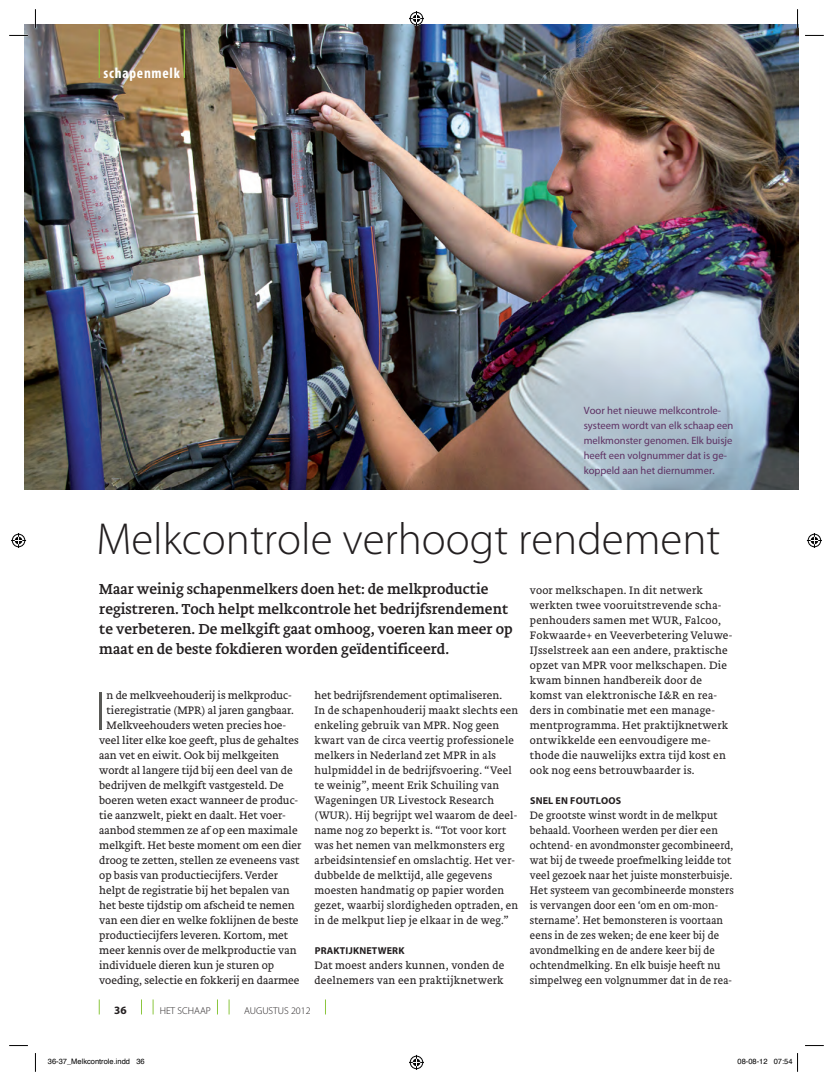
<style>
.page{position:relative;width:833px;height:1081px;background:#fff}
.page>*{position:absolute;margin:0;border:0;box-sizing:border-box;transform-origin:0 0}
.t1{font:300 55.75px "Myriad Pro";color:#595956}
.t2{font:300 45px "Myriad Pro";color:#231f20}
.t3{font:15px/20px "Brioni Text Std";color:#231f20}
.t4{font:700 condensed 15px "Myriad Pro";letter-spacing:.05em;color:#fff}
.t5{font:300 11.25px/15px "Brioni Text Std";letter-spacing:.01em;color:#231f20}
.t6{font:300 11.25px/15px "Brioni Text Std";letter-spacing:.01em;color:#231f20;scale:.96 1}
.t7{font:700 11.25px "Myriad Pro";color:#231f20}
.t8{font:10.62px/15px "Myriad Pro";color:#5e3163}
.t9{font:700 10px "Myriad Pro";letter-spacing:.02em;color:#231f20}
.t10{font:300 10px "Myriad Pro";color:#231f20}
.t11{font:7.5px "Helvetica";color:#000}
</style>
<div class="page">
<svg style="left:99px;top:999px;width:1px;height:15px"></svg>
<svg style="left:141px;top:999px;width:1px;height:15px"></svg>
<svg style="left:153px;top:999px;width:1px;height:15px"></svg>
<svg style="left:217px;top:999px;width:1px;height:15px"></svg>
<svg style="left:229px;top:999px;width:1px;height:15px"></svg>
<svg style="left:325px;top:999px;width:1px;height:15px"></svg>
<img style="left:25px;top:25px;width:773px;height:464px">
<hr style="left:99px;top:29px;width:1px;height:49px;background:#8bc63e">
<hr style="left:184px;top:29px;width:1px;height:49px;background:#8bc63e">
<svg style="left:9px;top:35px;width:19px;height:1px"></svg>
<svg style="left:805px;top:35px;width:18px;height:1px"></svg>
<svg style="left:9px;top:1045px;width:19px;height:1px"></svg>
<svg style="left:805px;top:1045px;width:18px;height:1px"></svg>
<svg style="left:35px;top:9px;width:1px;height:19px"></svg>
<svg style="left:35px;top:1053px;width:1px;height:19px"></svg>
<svg style="left:796px;top:9px;width:2px;height:19px"></svg>
<svg style="left:409px;top:11px;width:15px;height:15px"></svg>
<svg style="left:409px;top:1055px;width:15px;height:15px"></svg>
<svg style="left:11px;top:533px;width:15px;height:15px"></svg>
<svg style="left:807px;top:533px;width:15px;height:15px"></svg>
<svg style="left:797px;top:1053px;width:1px;height:19px"></svg>
<p class="t4" style="left:104px;top:63px;width:78px">schapenmelk</p>
<p class="t8" style="left:584px;top:403px;width:151px">Voor het nieuwe melkcontrole&shy;systeem wordt van elk schaap een melkmonster genomen. Elk buisje heeft een volgnummer dat is ge&shy;koppeld aan het diernummer.</p>
<p class="t2" style="left:96px;top:514px;width:625px">Melkcontrole verhoogt rendement</p>
<p class="t3" style="left:99px;top:579px;width:415px">Maar weinig schapenmelkers doen het: de melkproductie registreren. Toch helpt melkcontrole het bedrijfsrendement te verbeteren. De melkgift gaat omhoog, voeren kan meer op maat en de beste fokdieren worden geïdentificeerd.</p>
<p class="t5" style="left:530px;top:583px;width:204px">voor melkschapen. In dit netwerk werkten twee vooruitstrevende scha&shy;penhouders samen met WUR, Falcoo, Fokwaarde+ en Veeverbetering Veluwe-IJsselstreek aan een andere, praktische opzet van MPR voor melkschapen. Die kwam binnen handbereik door de komst van elektronische I&amp;R en rea&shy;ders in combinatie met een manage&shy;mentprogramma. Het praktijknetwerk ontwikkelde een eenvoudigere me&shy;thode die nauwelijks extra tijd kost en ook nog eens betrouwbaarder is.</p>
<p class="t9" style="left:530px;top:794px;width:92px">SNEL EN FOUTLOOS</p>
<p class="t6" style="left:530px;top:808px;width:214px">De grootste winst wordt in de melkput behaald. Voorheen werden per dier een ochtend- en avondmonster gecombineerd, wat bij de tweede proefmelking leidde tot veel gezoek naar het juiste monsterbuisje.<br>Het systeem van gecombineerde monsters is vervangen door een ‘om en om-mon&shy;stername’. Het bemonsteren is voortaan eens in de zes weken; de ene keer bij de avondmelking en de andere keer bij de ochtendmelking. En elk buisje heeft nu simpelweg een volgnummer dat in de rea-</p>
<p class="t1" style="left:95px;top:680px;width:13px">I</p>
<p class="t5" style="left:107px;top:688px;width:187px">n de melkveehouderij is melkproduc-</p>
<p class="t5" style="left:314px;top:688px;width:205px">het bedrijfsrendement optimaliseren.<br>In de schapenhouderij maakt slechts een enkeling gebruik van MPR. Nog geen kwart van de circa veertig professionele melkers in Nederland zet MPR in als hulpmiddel in de bedrijfsvoering. “Veel te weinig”, meent Erik Schuiling van Wageningen UR Livestock Research (WUR). Hij begrijpt wel waarom de deel&shy;name nog zo beperkt is. “Tot voor kort was het nemen van melkmonsters erg arbeidsintensief en omslachtig. Het ver&shy;dubbelde de melktijd, alle gegevens moesten handmatig op papier worden gezet, waarbij slordigheden optraden, en in de melkput liep je elkaar in de weg.”</p>
<p class="t9" style="left:315px;top:944px;width:91px">PRAKTIJKNETWERK</p>
<p class="t5" style="left:314px;top:958px;width:191px">Dat moest anders kunnen, vonden de deelnemers van een praktijknetwerk</p>
<p class="t5" style="left:107px;top:703px;width:189px">tieregistratie (MPR) al jaren gangbaar.</p>
<p class="t5" style="left:107px;top:718px;width:181px">Melkveehouders weten precies hoe-</p>
<p class="t5" style="left:99px;top:733px;width:201px">veel liter elke koe geeft, plus de gehaltes</p>
<p class="t5" style="left:99px;top:748px;width:181px">aan vet en eiwit. Ook bij melkgeiten</p>
<p class="t5" style="left:99px;top:763px;width:195px">wordt al langere tijd bij een deel van de</p>
<p class="t5" style="left:99px;top:778px;width:186px">bedrijven de melkgift vastgesteld. De</p>
<p class="t5" style="left:99px;top:793px;width:200px">boeren weten exact wanneer de produc-</p>
<p class="t5" style="left:99px;top:808px;width:188px">tie aanzwelt, piekt en daalt. Het voer-</p>
<p class="t5" style="left:99px;top:823px;width:200px">aanbod stemmen ze af op een maximale</p>
<p class="t5" style="left:99px;top:838px;width:204px">melkgift. Het beste moment om een dier</p>
<p class="t5" style="left:99px;top:853px;width:202px">droog te zetten, stellen ze eveneens vast</p>
<p class="t5" style="left:99px;top:868px;width:180px">op basis van productiecijfers. Verder</p>
<p class="t5" style="left:99px;top:883px;width:192px">helpt de registratie bij het bepalen van</p>
<p class="t5" style="left:99px;top:898px;width:197px">het beste tijdstip om afscheid te nemen</p>
<p class="t5" style="left:99px;top:913px;width:201px">van een dier en welke foklijnen de beste</p>
<p class="t5" style="left:99px;top:928px;width:190px">productiecijfers leveren. Kortom, met</p>
<p class="t5" style="left:99px;top:943px;width:199px">meer kennis over de melkproductie van</p>
<p class="t5" style="left:99px;top:958px;width:176px">individuele dieren kun je sturen op</p>
<p class="t5" style="left:99px;top:973px;width:202px">voeding, selectie en fokkerij en daarmee</p>
<p class="t7" style="left:114px;top:1003px;width:14px">36</p>
<p class="t10" style="left:160px;top:1005px;width:53px">HET SCHAAP</p>
<p class="t10" style="left:244px;top:1005px;width:68px">AUGUSTUS 2012</p>
<p class="t11" style="left:48px;top:1056px;width:98px">36-37_Melkcontrole.indd 36</p>
<p class="t11" style="left:737px;top:1056px;width:57px">08-08-12 07:54</p>
</div>
